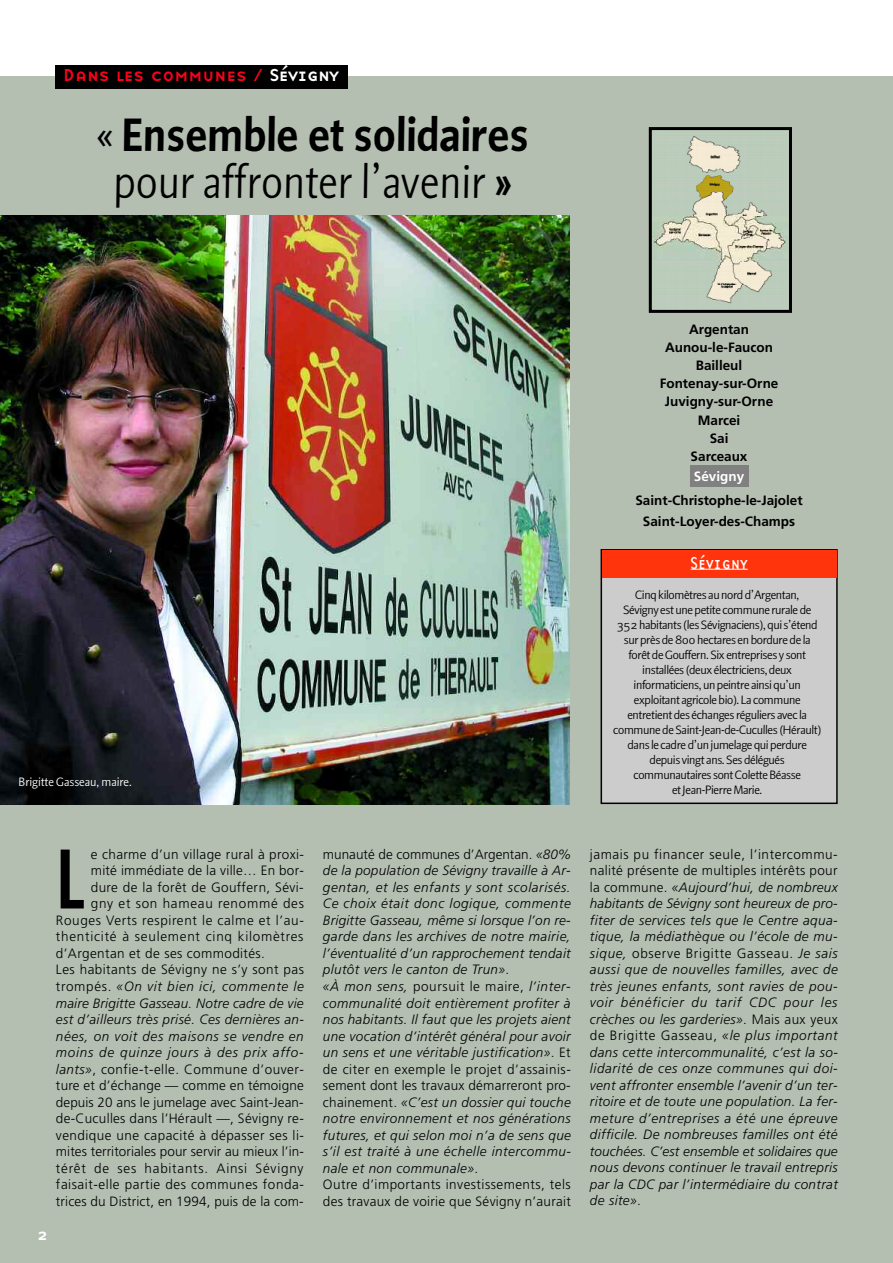
<style>
.page{position:relative;width:893px;height:1263px;background:#fff}
.page>*{position:absolute;margin:0;border:0;box-sizing:border-box;transform-origin:0 0}
.t1{font:83.4px "Alternate Gothic No 2 BT";color:#000}
.t2{font:52.2px/46.5px "Beo Sans";letter-spacing:.005em;color:#000;text-align:center;scale:.9 1}
.t3{font:18px "Base Nine Small Caps";color:#fd0019}
.t4{font:18px "Base Twelve Sans Smallcaps";letter-spacing:.015em;color:#fff}
.t5{font:700 18px "Beo Sans";color:#fff}
.t6{font:italic 300 13.5px/16.5px "Frutiger";letter-spacing:.03em;color:#000}
.t7{font:13.5px/15px "Beo Sans";letter-spacing:-.02em;color:#000;text-align:center}
.t8{font:300 13.5px "Frutiger";letter-spacing:.03em;color:#000}
.t9{font:700 13.5px/18px "Frutiger";color:#000;text-align:center}
.t10{font:300 13.5px "Frutiger";letter-spacing:.055em;color:#000}
.t11{font:300 13.5px "Frutiger";letter-spacing:.005em;color:#000}
.t12{font:300 13.5px "Frutiger";letter-spacing:.01em;color:#000}
.t13{font:italic 300 13.5px "Frutiger";letter-spacing:.05em;color:#000}
.t14{font:italic 300 13.5px "Frutiger";letter-spacing:.055em;color:#000}
.t15{font:13.5px "Beo Sans";color:#fff}
.t16{font:700 13.5px "Frutiger";color:#fff}
.s1{color:#fff}
.s2{font-weight:700}
.s3{font-style:normal}
.s4{font-style:italic}
</style>
<div class="page">
<div style="left:0;top:77px;width:893px;height:1186px;background:#b4beb1"></div>
<div style="left:601px;top:575px;width:237px;height:228px;background:#ccc"></div>
<div style="left:690px;top:466px;width:58px;height:21px;background:#808080"></div>
<img style="left:0;top:215px;width:570px;height:590px">
<div style="left:55px;top:65px;width:293px;height:23px;background:#000"></div>
<div style="left:601px;top:549px;width:237px;height:255px;border:2px solid #000"></div>
<img style="left:653px;top:131px;width:135px;height:16px">
<img style="left:653px;top:147px;width:135px;height:162px">
<div style="left:649px;top:127px;width:143px;height:186px;border:3px solid #000"></div>
<div style="left:602px;top:550px;width:234px;height:28px;background:#ff330c"></div>
<hr style="left:691px;top:569px;width:57px;height:1px;background:#fff">
<h3 class="t3" style="left:63px;top:64px;width:277px">Dans les communes / <span class="s1">Sévigny</span></h3>
<h2 class="t2" style="left:97px;top:115px;width:482px">« <span class="s2">Ensemble et solidaires </span>pour affronter l’avenir <span class="s2">»</span></h2>
<p class="t15" style="left:19px;top:777px;width:115px">Brigitte Gasseau, maire.</p>
<p class="t9" style="left:660px;top:321px;width:120px">Argentan<br>Aunou-le-Faucon<br>Bailleul<br>Fontenay-sur-Orne<br>Juvigny-sur-Orne</p>
<p class="t9" style="left:691px;top:413px;width:58px">Marcei<br>Sai<br>Sarceaux</p>
<p class="t16" style="left:694px;top:471px;width:52px">Sévigny</p>
<p class="t9" style="left:635px;top:491px;width:169px;line-height:21px">Saint-Christophe-le-Jajolet<br>Saint-Loyer-des-Champs</p>
<h3 class="t4" style="left:691px;top:552px;width:59px">Sévigny</h3>
<p class="t7" style="left:613px;top:588px;width:209px">Cinq kilomètres au nord d’Argentan,<br>Sévigny est une petite commune rurale de 352 habitants (les Sévignaciens), qui s’étend sur près de 800 hectares en bordure de la forêt de Gouffern. Six entreprises y sont installées (deux électriciens, deux informaticiens, un peintre ainsi qu’un exploitant agricole bio). La commune entretient des échanges réguliers avec la commune de Saint-Jean-de-Cuculles (Hérault) dans le cadre d’un jumelage qui perdure depuis vingt ans. Ses délégués communautaires sont Colette Béasse<br>et Jean-Pierre Marie.</p>
<h3 class="t5" style="left:38px;top:1227px;width:11px">2</h3>
<h1 class="t1" style="left:56px;top:849px;width:30px">L</h1>
<p class="t8" style="left:91px;top:849px;width:215px">e charme d’un village rural à proxi-</p>
<p class="t8" style="left:91px;top:865px;width:215px">mité immédiate de la ville… En bor-</p>
<p class="t8" style="left:91px;top:882px;width:214px">dure de la forêt de Gouffern, Sévi-</p>
<p class="t10" style="left:91px;top:898px;width:215px">gny et son hameau renommé des</p>
<p class="t8" style="left:56px;top:915px;width:249px">Rouges Verts respirent le calme et l’au-</p>
<p class="t10" style="left:56px;top:931px;width:249px">thenticité à seulement cinq kilomètres</p>
<p class="t8" style="left:56px;top:948px;width:210px">d’Argentan et de ses commodités.</p>
<p class="t8" style="left:56px;top:964px;width:249px">Les habitants de Sévigny ne s’y sont pas</p>
<p class="t13" style="left:56px;top:981px;width:249px"><span class="s3">trompés.</span> «On vit bien ici, commente le</p>
<p class="t6" style="left:56px;top:995px;width:249px">maire Brigitte Gasseau. Notre cadre de vie</p>
<p class="t6" style="left:56px;top:1012px;width:249px">est d’ailleurs très prisé. Ces dernières an-</p>
<p class="t6" style="left:56px;top:1028px;width:249px">nées, on voit des maisons se vendre en</p>
<p class="t14" style="left:56px;top:1047px;width:249px">moins de quinze jours à des prix affo-</p>
<p class="t8" style="left:56px;top:1063px;width:249px"><span class="s4">lants»</span>, confie-t-elle. Commune d’ouver-</p>
<p class="t8" style="left:56px;top:1080px;width:249px">ture et d’échange — comme en témoigne</p>
<p class="t11" style="left:56px;top:1096px;width:249px">depuis 20 ans le jumelage avec Saint-Jean-</p>
<p class="t8" style="left:56px;top:1113px;width:249px">de-Cuculles dans l’Hérault —, Sévigny re-</p>
<p class="t8" style="left:56px;top:1129px;width:250px">vendique une capacité à dépasser ses li-</p>
<p class="t11" style="left:56px;top:1146px;width:249px">mites territoriales pour servir au mieux l’in-</p>
<p class="t10" style="left:56px;top:1162px;width:249px">térêt de ses habitants. Ainsi Sévigny</p>
<p class="t8" style="left:56px;top:1179px;width:249px">faisait-elle partie des communes fonda-</p>
<p class="t12" style="left:56px;top:1195px;width:249px">trices du District, en 1994, puis de la com-</p>
<p class="t6" style="left:323px;top:847px;width:250px"><span class="s3">munauté de communes d’Argentan.</span> «80% de la population de Sévigny travaille à Ar&shy;gentan, et les enfants y sont scolarisés.<br>Ce choix était donc logique, commente Brigitte Gasseau, même si lorsque l’on re&shy;garde dans les archives de notre mairie, l’éventualité d’un rapprochement tendait plutôt vers le canton de Trun»<span class="s3">.<br></span>«À mon sens, <span class="s3">poursuit le maire,</span> l’inter&shy;communalité doit entièrement profiter à nos habitants. Il faut que les projets aient une vocation d’intérêt général pour avoir un sens et une véritable justification»<span class="s3">. Et de citer en exemple le projet d’assainis&shy;sement dont les travaux démarreront pro&shy;chainement.</span> «C’est un dossier qui touche notre environnement et nos générations futures, et qui selon moi n’a de sens que s’il est traité à une échelle intercommu&shy;nale et non communale»<span class="s3">.<br>Outre d’importants investissements, tels des travaux de voirie que Sévigny n’aurait</span></p>
<p class="t6" style="left:590px;top:847px;width:249px;text-align:justify"><span class="s3">jamais pu financer seule, l’intercommu&shy;nalité présente de multiples intérêts pour la commune.</span> «Aujourd’hui, de nombreux habitants de Sévigny sont heureux de pro&shy;fiter de services tels que le Centre aqua&shy;tique, la médiathèque ou l’école de mu&shy;sique, <span class="s3">observe Brigitte Gasseau.</span> Je sais aussi que de nouvelles familles, avec de très jeunes enfants, sont ravies de pou&shy;voir bénéficier du tarif CDC pour les crèches ou les garderies»<span class="s3">. Mais aux yeux de Brigitte Gasseau,</span> «le plus important dans cette intercommunalité, c’est la so&shy;lidarité de ces onze communes qui doi&shy;vent affronter ensemble l’avenir d’un ter&shy;ritoire et de toute une population. La fer&shy;meture d’entreprises a été une épreuve difficile. De nombreuses familles ont été touchées. C’est ensemble et solidaires que nous devons continuer le travail entrepris par la CDC par l’intermédiaire du contrat de site»<span class="s3">.</span></p>
</div>
